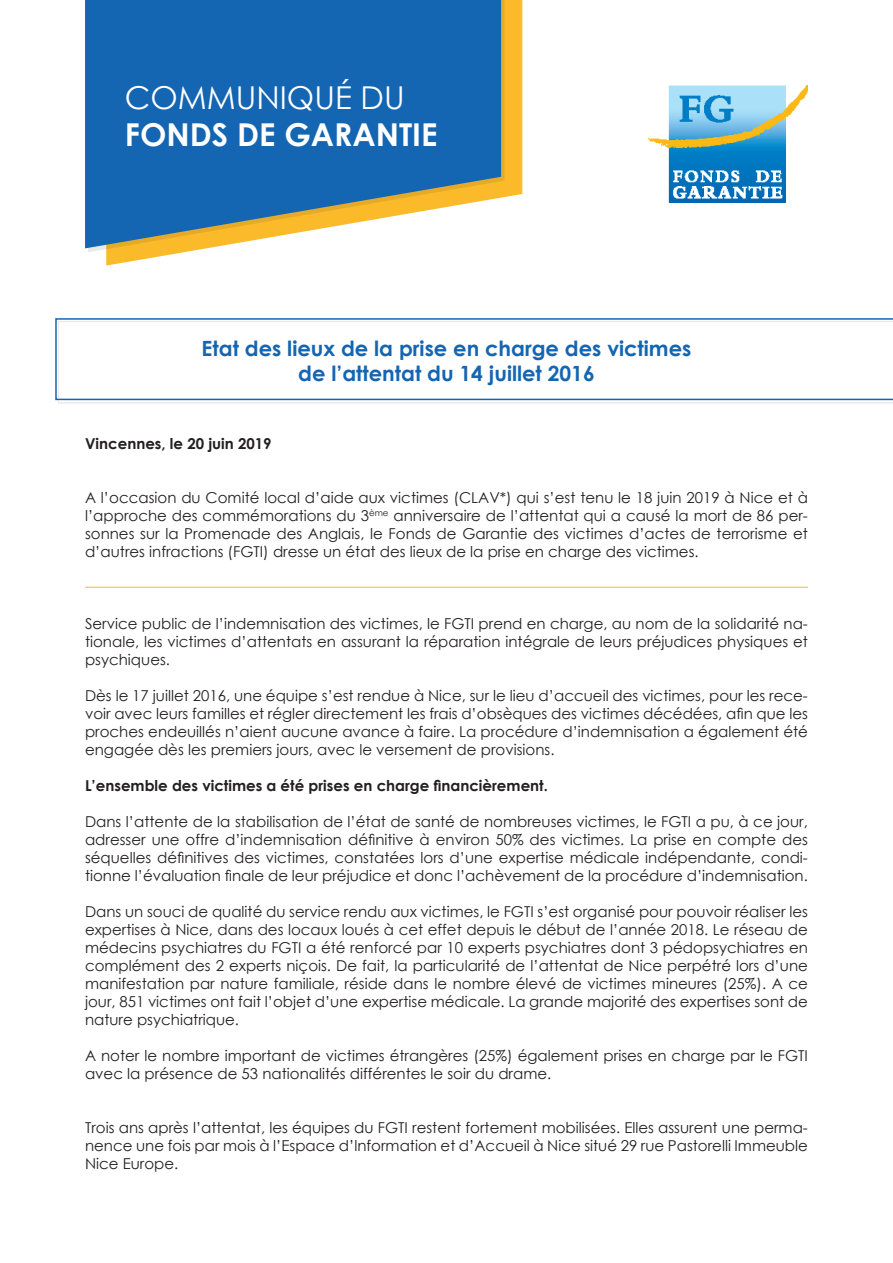
<style>
.page{position:relative;width:893px;height:1263px;background:#fff}
.page>*{position:absolute;margin:0;border:0;box-sizing:border-box;transform-origin:0 0}
.t1{font:700 31.5px/37.8px "Century Gothic";color:#fff}
.t2{font:700 21px "Century Gothic";color:#1465b2}
.t3{font:15px/18px "Century Gothic";color:#231f20;text-align:justify}
.t4{font:700 15px "Century Gothic";color:#231f20}
.s1{font-weight:400}
</style>
<div class="page">
<div style="left:58px;top:321px;width:835px;height:82px;background:#231f20;opacity:.1"></div>
<svg style="left:55px;top:318px;width:838px;height:82px"></svg>
<img style="left:649px;top:85px;width:159px;height:117px">
<svg style="left:106px;top:0;width:416px;height:266px"></svg>
<div style="left:88px;top:0;width:416px;height:252px;background:#231f20;opacity:.1"></div>
<svg style="left:85px;top:0;width:416px;height:248px;background:#3475ad"></svg>
<hr style="left:85px;top:587px;width:723px;height:1px;background:#faba29">
<p class="t1" style="left:125px;top:77px;width:314px"><span class="s1">COMMUNIQUÉ DU<br></span>FONDS DE GARANTIE</p>
<p class="t2" style="left:202px;top:332px;width:491px">Etat des lieux de la prise en charge des victimes</p>
<p class="t2" style="left:298px;top:357px;width:298px">de l’attentat du 14 juillet 2016</p>
<p class="t4" style="left:85px;top:432px;width:188px">Vincennes, le 20 juin 2019</p>
<p class="t3" style="left:85px;top:489px;width:724px">A l’occasion du Comité local d’aide aux victimes (CLAV*) qui s’est tenu le 18 juin 2019 à Nice et à l’approche des commémorations du 3<sup>ème</sup> anniversaire de l’attentat qui a causé la mort de 86 per&shy;sonnes sur la Promenade des Anglais, le Fonds de Garantie des victimes d’actes de terrorisme et d’autres infractions (FGTI) dresse un état des lieux de la prise en charge des victimes.</p>
<p class="t3" style="left:85px;top:615px;width:724px">Service public de l’indemnisation des victimes, le FGTI prend en charge, au nom de la solidarité na&shy;tionale, les victimes d’attentats en assurant la réparation intégrale de leurs préjudices physiques et psychiques.</p>
<p class="t3" style="left:85px;top:687px;width:724px">Dès le 17 juillet 2016, une équipe s’est rendue à Nice, sur le lieu d’accueil des victimes, pour les rece&shy;voir avec leurs familles et régler directement les frais d’obsèques des victimes décédées, afin que les proches endeuillés n’aient aucune avance à faire. La procédure d’indemnisation a également été engagée dès les premiers jours, avec le versement de provisions.</p>
<p class="t4" style="left:85px;top:774px;width:464px">L’ensemble des victimes a été prises en charge financièrement.</p>
<p class="t3" style="left:85px;top:813px;width:724px">Dans l’attente de la stabilisation de l’état de santé de nombreuses victimes, le FGTI a pu, à ce jour, adresser une offre d’indemnisation définitive à environ 50% des victimes. La prise en compte des séquelles définitives des victimes, constatées lors d’une expertise médicale indépendante, condi&shy;tionne l’évaluation finale de leur préjudice et donc l’achèvement de la procédure d’indemnisation.</p>
<p class="t3" style="left:85px;top:903px;width:724px">Dans un souci de qualité du service rendu aux victimes, le FGTI s’est organisé pour pouvoir réaliser les expertises à Nice, dans des locaux loués à cet effet depuis le début de l’année 2018. Le réseau de médecins psychiatres du FGTI a été renforcé par 10 experts psychiatres dont 3 pédopsychiatres en complément des 2 experts niçois. De fait, la particularité de l’attentat de Nice perpétré lors d’une manifestation par nature familiale, réside dans le nombre élevé de victimes mineures (25%). A ce jour, 851 victimes ont fait l’objet d’une expertise médicale. La grande majorité des expertises sont de nature psychiatrique.</p>
<p class="t3" style="left:85px;top:1047px;width:724px">A noter le nombre important de victimes étrangères (25%) également prises en charge par le FGTI avec la présence de 53 nationalités différentes le soir du drame.</p>
<p class="t3" style="left:85px;top:1119px;width:724px">Trois ans après l’attentat, les équipes du FGTI restent fortement mobilisées. Elles assurent une perma&shy;nence une fois par mois à l’Espace d’lnformation et d’Accueil à Nice situé 29 rue Pastorelli Immeuble Nice Europe.</p>
</div>
